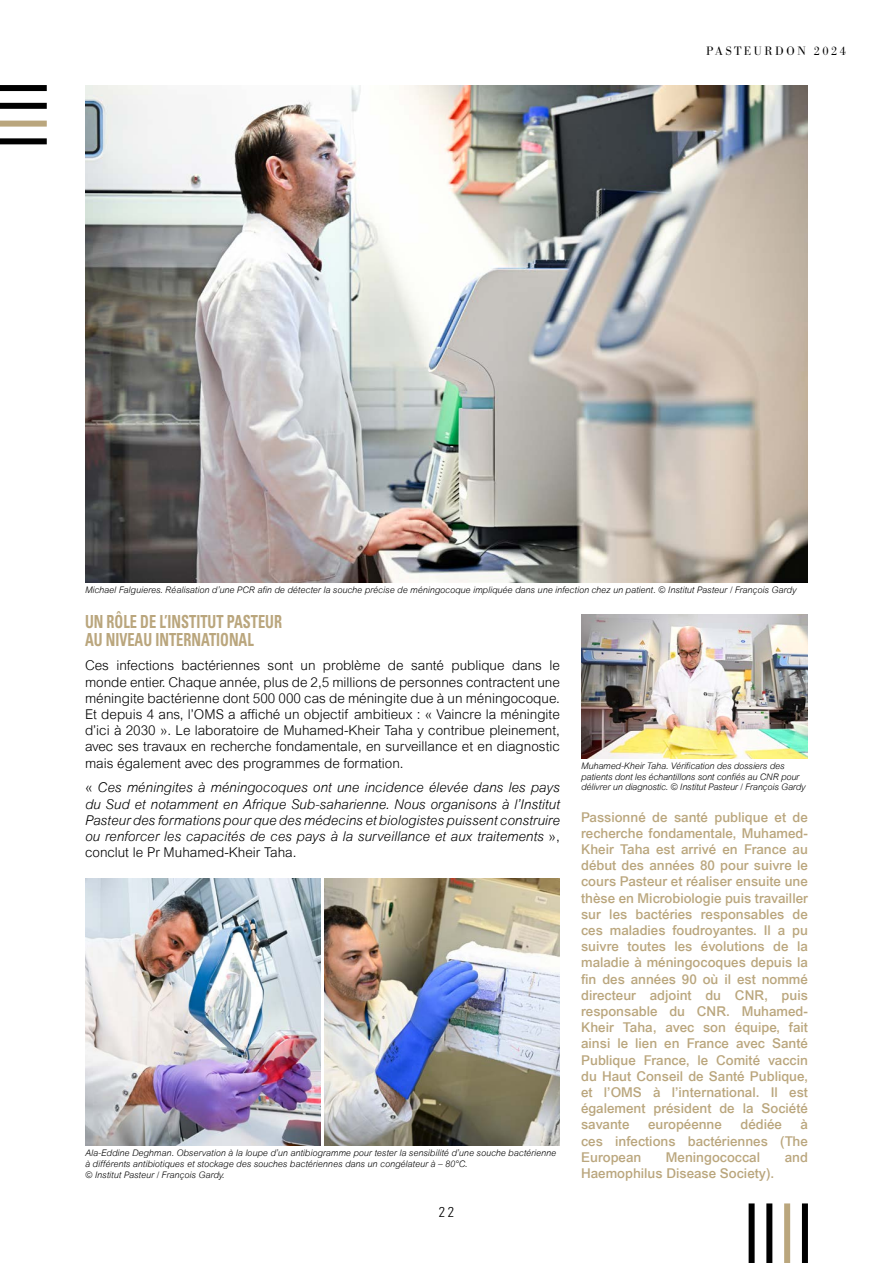
<style>
.page{position:relative;width:893px;height:1263px;background:#fff}
.page>*{position:absolute;margin:0;border:0;box-sizing:border-box;transform-origin:0 0}
.t1{font:700 condensed 18px/18px "Univers LT Std";color:#baa67d;scale:.8 1}
.t2{font:300 condensed 14.25px "Univers LT Std";color:#000}
.t3{font:500 13.5px/16.2px "Arial";color:#baa67d;text-align:justify}
.t4{font:300 13.5px/16.2px "Arial";color:#000;text-align:justify}
.t5{font:italic 300 13.5px/16.2px "Arial";color:#000;text-align:justify}
.t6{font:300 12px "Bodoni BE";letter-spacing:.21em;color:#000}
.t7{font:italic 300 9px/10.8px "Arial";color:#000}
.s1{font-style:normal}
</style>
<div class="page">
<img style="left:85px;top:85px;width:723px;height:498px">
<img style="left:85px;top:878px;width:235px;height:267px">
<img style="left:325px;top:878px;width:235px;height:267px">
<div style="left:749px;top:1203px;width:6px;height:60px;background:#000"></div>
<div style="left:766px;top:1203px;width:6px;height:60px;background:#000"></div>
<div style="left:784px;top:1203px;width:6px;height:60px;background:#baa67d"></div>
<div style="left:802px;top:1203px;width:6px;height:60px;background:#000"></div>
<img style="left:581px;top:615px;width:227px;height:143px">
<div style="left:0;top:138px;width:47px;height:6px;background:#000"></div>
<div style="left:0;top:121px;width:47px;height:6px;background:#baa67d"></div>
<div style="left:0;top:103px;width:47px;height:6px;background:#000"></div>
<div style="left:0;top:85px;width:47px;height:6px;background:#000"></div>
<p class="t6" style="left:706px;top:44px;width:141px">PASTEURDON 2024</p>
<p class="t7" style="left:85px;top:585px;width:713px">Michael Falguieres. Réalisation d’une PCR afin de détecter la souche précise de méningocoque impliquée dans une infection chez un patient. © Institut Pasteur / François Gardy</p>
<p class="t1" style="left:85px;top:612px;width:248px">UN RÔLE DE L’INSTITUT PASTEUR<br>AU NIVEAU INTERNATIONAL</p>
<p class="t4" style="left:85px;top:658px;width:476px">Ces infections bactériennes sont un problème de santé publique dans le monde entier. Chaque année, plus de 2,5 millions de personnes contractent une méningite bactérienne dont 500 000 cas de méningite due à un méningocoque.<br>Et depuis 4 ans, l’OMS a affiché un objectif ambitieux : « Vaincre la méningite d’ici à 2030 ». Le laboratoire de Muhamed-Kheir Taha y contribue pleinement, avec ses travaux en recherche fondamentale, en surveillance et en diagnostic mais également avec des programmes de formation.</p>
<p class="t5" style="left:85px;top:779px;width:476px"><span class="s1">«</span> Ces méningites à méningocoques ont une incidence élevée dans les pays du Sud et notamment en Afrique Sub-saharienne. Nous organisons à l’Institut Pasteur des formations pour que des médecins et biologistes puissent construire ou renforcer les capacités de ces pays à la surveillance et aux traitements <span class="s1">», conclut le Pr Muhamed-Kheir Taha.</span></p>
<p class="t7" style="left:85px;top:1148px;width:473px">Ala-Eddine Deghman. Observation à la loupe d’un antibiogramme pour tester la sensibilité d’une souche bactérienne à différents antibiotiques et stockage des souches bactériennes dans un congélateur à – 80°C.<br>© Institut Pasteur / François Gardy.</p>
<p class="t2" style="left:439px;top:1204px;width:17px">22</p>
<p class="t7" style="left:581px;top:760px;width:226px">Muhamed-Kheir Taha. Vérification des dossiers des patients dont les échantillons sont confiés au CNR pour délivrer un diagnostic. © Institut Pasteur / François Gardy</p>
<p class="t3" style="left:581px;top:809px;width:228px">Passionné de santé publique et de recherche fondamentale, Muhamed-Kheir Taha est arrivé en France au début des années 80 pour suivre le cours Pasteur et réaliser ensuite une thèse en Microbiologie puis travailler sur les bactéries responsables de ces maladies foudroyantes. Il a pu suivre toutes les évolutions de la maladie à méningocoques depuis la fin des années 90 où il est nommé directeur adjoint du CNR, puis responsable du CNR. Muhamed-Kheir Taha, avec son équipe, fait ainsi le lien en France avec Santé Publique France, le Comité vaccin du Haut Conseil de Santé Publique, et l’OMS à l’international. Il est également président de la Société savante</p>
<p class="t3" style="left:581px;top:1116px;width:228px;text-indent:219px">à ces infections bactériennes (The European</p>
<p class="t3" style="left:648px;top:1116px;width:75px">européenne</p>
<p class="t3" style="left:740px;top:1116px;width:43px">dédiée</p>
<p class="t3" style="left:666px;top:1149px;width:96px">Meningococcal</p>
<p class="t3" style="left:785px;top:1149px;width:25px">and</p>
<p class="t3" style="left:581px;top:1165px;width:195px">Haemophilus Disease Society).</p>
</div>
